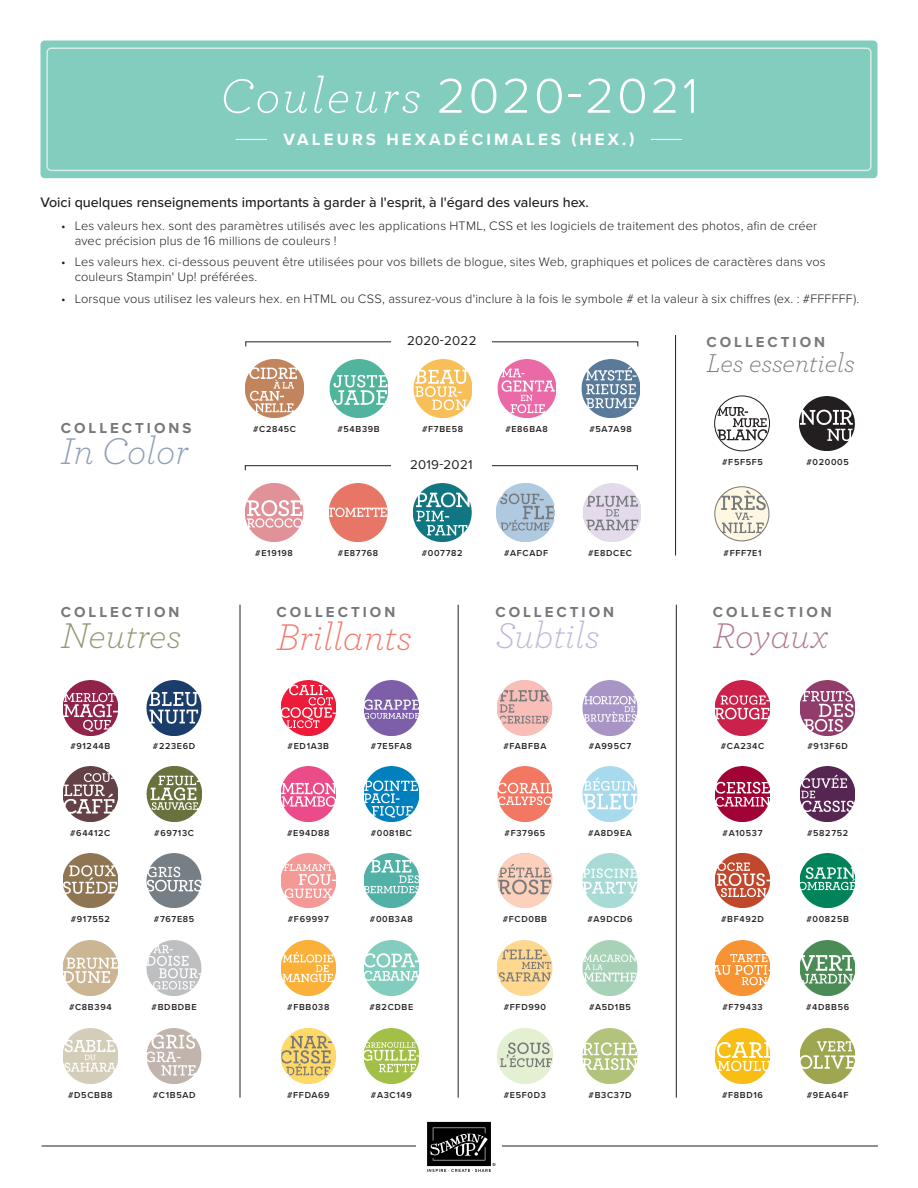
<style>
.page{position:relative;width:918px;height:1188px;background:#fff}
.page>*{position:absolute;margin:0;border:0;box-sizing:border-box;transform-origin:0 0}
.t1{font:300 50.7px "Proxima Nova";letter-spacing:.05em;color:#fff}
.t2{font:italic 300 39px "Archer";color:#f37a6c}
.t3{font:italic 300 39px "Archer";color:#8d9db3}
.t4{font:italic 300 37.5px "Archer";color:#c2b5d8}
.t5{font:italic 300 37.5px "Archer";color:#929670}
.t6{font:italic 300 37.5px "Archer";color:#ae7793}
.t7{font:italic 300 27px "Archer";color:#76787b}
.t8{font:700 16.95px "Proxima Nova";letter-spacing:.18em;color:#fff}
.t9{font:700 15px "Proxima Nova";letter-spacing:.2em;color:#76787b}
.t10{font:500 14.25px "Proxima Nova";color:#231f20}
.t11{font:13.2px "Proxima Nova";letter-spacing:.02em;color:#231f20}
.t12{font:300 12.75px/15px "Proxima Nova";letter-spacing:.01em;color:#231f20}
.t13{font:600 9px "Proxima Nova";letter-spacing:.075em;color:#231f20}
.s1{font-family:"Archer";font-style:italic}
</style>
<div class="page">
<hr style="left:42px;top:1146px;width:836px;height:1px;background:#231f20">
<div style="left:416px;top:1119px;width:86px;height:50px;background:#fff"></div>
<div style="left:41px;top:40px;width:837px;height:138px;background:#82cdbe;border-radius:4px"></div>
<div style="left:46px;top:48px;width:826px;height:123px;border:1px solid #d8ede8;border-radius:4px"></div>
<hr style="left:236px;top:139px;width:446px;height:1px;background:#fff">
<div style="left:267px;top:131px;width:384px;height:14px;background:#82cdbe"></div>
<svg style="left:427px;top:1122px;width:69px;height:50px"></svg>
<hr style="left:676px;top:605px;width:1px;height:493px;background:#231f20">
<hr style="left:458px;top:605px;width:1px;height:493px;background:#231f20">
<hr style="left:240px;top:605px;width:1px;height:493px;background:#231f20">
<img style="left:715px;top:1029px;width:55px;height:54px">
<img style="left:715px;top:941px;width:55px;height:54px">
<img style="left:715px;top:853px;width:55px;height:55px">
<img style="left:715px;top:767px;width:55px;height:54px">
<img style="left:715px;top:680px;width:55px;height:55px">
<img style="left:497px;top:941px;width:55px;height:54px">
<img style="left:498px;top:853px;width:54px;height:55px">
<img style="left:497px;top:680px;width:55px;height:55px">
<img style="left:583px;top:680px;width:54px;height:55px">
<img style="left:583px;top:767px;width:54px;height:54px">
<img style="left:583px;top:853px;width:54px;height:55px">
<img style="left:583px;top:941px;width:54px;height:54px">
<img style="left:583px;top:1029px;width:54px;height:54px">
<img style="left:498px;top:767px;width:54px;height:54px">
<img style="left:364px;top:680px;width:55px;height:55px">
<img style="left:364px;top:767px;width:55px;height:54px">
<img style="left:364px;top:853px;width:55px;height:55px">
<img style="left:364px;top:941px;width:55px;height:54px">
<img style="left:364px;top:1029px;width:55px;height:54px">
<img style="left:281px;top:1029px;width:55px;height:54px">
<img style="left:281px;top:941px;width:55px;height:54px">
<img style="left:281px;top:853px;width:55px;height:55px">
<img style="left:281px;top:767px;width:55px;height:54px">
<img style="left:281px;top:680px;width:55px;height:55px">
<img style="left:147px;top:680px;width:54px;height:55px">
<img style="left:147px;top:767px;width:54px;height:54px">
<img style="left:147px;top:853px;width:54px;height:55px">
<img style="left:147px;top:941px;width:54px;height:54px">
<img style="left:147px;top:1029px;width:54px;height:54px">
<img style="left:63px;top:1029px;width:55px;height:54px">
<img style="left:63px;top:941px;width:55px;height:54px">
<img style="left:63px;top:853px;width:55px;height:55px">
<img style="left:63px;top:767px;width:55px;height:54px">
<img style="left:63px;top:680px;width:55px;height:55px">
<img style="left:715px;top:487px;width:54px;height:54px">
<div style="left:715px;top:487px;width:54px;height:54px;border:1px solid #76787b;border-radius:50%"></div>
<img style="left:799px;top:396px;width:55px;height:55px">
<img style="left:715px;top:396px;width:54px;height:55px">
<div style="left:714px;top:396px;width:56px;height:55px;border:1px solid #231f20;border-radius:50%"></div>
<img style="left:246px;top:360px;width:58px;height:58px">
<img style="left:330px;top:360px;width:58px;height:58px">
<img style="left:414px;top:360px;width:58px;height:58px">
<img style="left:498px;top:360px;width:58px;height:58px">
<img style="left:582px;top:360px;width:58px;height:58px">
<div style="left:245px;top:465px;width:393px;height:6px;border:1px solid #231f20"></div>
<div style="left:391px;top:459px;width:101px;height:13px;background:#fff"></div>
<hr style="left:675px;top:335px;width:1px;height:221px;background:#231f20">
<img style="left:245px;top:484px;width:58px;height:58px">
<img style="left:329px;top:484px;width:58px;height:58px">
<img style="left:413px;top:484px;width:58px;height:58px">
<img style="left:496px;top:484px;width:59px;height:58px">
<img style="left:583px;top:484px;width:58px;height:58px">
<img style="left:498px;top:1029px;width:54px;height:54px">
<img style="left:800px;top:1029px;width:55px;height:54px">
<img style="left:800px;top:941px;width:55px;height:54px">
<img style="left:800px;top:853px;width:55px;height:55px">
<img style="left:800px;top:767px;width:55px;height:54px">
<img style="left:800px;top:680px;width:55px;height:55px">
<p class="t1" style="left:220px;top:58px;width:480px"><span class="s1">Couleurs</span> 2020-2021</p>
<p class="t8" style="left:284px;top:127px;width:352px">VALEURS HEXADÉCIMALES (HEX.)</p>
<p class="t10" style="left:40px;top:191px;width:550px">Voici quelques renseignements importants à garder à l'esprit, à l'égard des valeurs hex.</p>
<p class="t12" style="left:75px;top:217px;width:744px;text-indent:-14px">• Les valeurs hex. sont des paramètres utilisés avec les applications HTML, CSS et les logiciels de traitement des photos, afin de créer avec précision plus de 16 millions de couleurs !</p>
<p class="t12" style="left:75px;top:254px;width:753px;text-indent:-14px">• Les valeurs hex. ci-dessous peuvent être utilisées pour vos billets de blogue, sites Web, graphiques et polices de caractères dans vos couleurs Stampin' Up! préférées.</p>
<p class="t12" style="left:61px;top:291px;width:799px">• Lorsque vous utilisez les valeurs hex. en HTML ou CSS, assurez-vous d'inclure à la fois le symbole # et la valeur à six chiffres (ex. : #FFFFFF).</p>
<p class="t11" style="left:407px;top:331px;width:71px">2020-2022</p>
<p class="t9" style="left:706px;top:331px;width:120px">COLLECTION</p>
<p class="t7" style="left:706px;top:345px;width:150px">Les essentiels</p>
<p class="t9" style="left:61px;top:417px;width:132px">COLLECTIONS</p>
<p class="t3" style="left:61px;top:425px;width:129px">In Color</p>
<p class="t13" style="left:253px;top:422px;width:45px">#C2845C</p>
<p class="t13" style="left:337px;top:422px;width:44px">#54B39B</p>
<p class="t13" style="left:422px;top:422px;width:43px">#F7BE58</p>
<p class="t11" style="left:410px;top:455px;width:64px">2019-2021</p>
<p class="t13" style="left:505px;top:422px;width:44px">#E86BA8</p>
<p class="t13" style="left:589px;top:422px;width:44px">#5A7A98</p>
<p class="t13" style="left:722px;top:455px;width:42px">#F5F5F5</p>
<p class="t13" style="left:806px;top:455px;width:44px">#020005</p>
<p class="t13" style="left:255px;top:546px;width:39px">#E19198</p>
<p class="t13" style="left:338px;top:546px;width:42px">#E87768</p>
<p class="t13" style="left:422px;top:546px;width:42px">#007782</p>
<p class="t13" style="left:504px;top:546px;width:46px">#AFCADF</p>
<p class="t13" style="left:588px;top:546px;width:45px">#E8DCEC</p>
<p class="t13" style="left:724px;top:546px;width:40px">#FFF7E1</p>
<p class="t9" style="left:61px;top:601px;width:120px">COLLECTION</p>
<p class="t5" style="left:61px;top:610px;width:122px">Neutres</p>
<p class="t9" style="left:277px;top:601px;width:120px">COLLECTION</p>
<p class="t2" style="left:277px;top:610px;width:137px">Brillants</p>
<p class="t9" style="left:495px;top:601px;width:120px">COLLECTION</p>
<p class="t4" style="left:495px;top:610px;width:106px">Subtils</p>
<p class="t9" style="left:713px;top:601px;width:120px">COLLECTION</p>
<p class="t6" style="left:713px;top:610px;width:117px">Royaux</p>
<p class="t13" style="left:70px;top:740px;width:41px">#91244B</p>
<p class="t13" style="left:153px;top:740px;width:44px">#223E6D</p>
<p class="t13" style="left:288px;top:740px;width:43px">#ED1A3B</p>
<p class="t13" style="left:371px;top:740px;width:42px">#7E5FA8</p>
<p class="t13" style="left:503px;top:740px;width:45px">#FABFBA</p>
<p class="t13" style="left:589px;top:740px;width:44px">#A995C7</p>
<p class="t13" style="left:721px;top:740px;width:45px">#CA234C</p>
<p class="t13" style="left:807px;top:740px;width:42px">#913F6D</p>
<p class="t13" style="left:70px;top:826px;width:42px">#64412C</p>
<p class="t13" style="left:154px;top:826px;width:41px">#69713C</p>
<p class="t13" style="left:287px;top:826px;width:44px">#E94D88</p>
<p class="t13" style="left:371px;top:826px;width:43px">#0081BC</p>
<p class="t13" style="left:505px;top:826px;width:42px">#F37965</p>
<p class="t13" style="left:588px;top:826px;width:45px">#A8D9EA</p>
<p class="t13" style="left:723px;top:826px;width:41px">#A10537</p>
<p class="t13" style="left:807px;top:826px;width:43px">#582752</p>
<p class="t13" style="left:71px;top:912px;width:41px">#917552</p>
<p class="t13" style="left:154px;top:912px;width:42px">#767E85</p>
<p class="t13" style="left:288px;top:912px;width:42px">#F69997</p>
<p class="t13" style="left:370px;top:912px;width:44px">#00B3A8</p>
<p class="t13" style="left:503px;top:912px;width:46px">#FCD0BB</p>
<p class="t13" style="left:587px;top:912px;width:47px">#A9DCD6</p>
<p class="t13" style="left:721px;top:912px;width:44px">#BF492D</p>
<p class="t13" style="left:806px;top:912px;width:44px">#00825B</p>
<p class="t13" style="left:69px;top:1000px;width:44px">#C8B394</p>
<p class="t13" style="left:152px;top:1000px;width:46px">#BDBDBE</p>
<p class="t13" style="left:287px;top:1000px;width:44px">#FBB038</p>
<p class="t13" style="left:369px;top:1000px;width:45px">#82CDBE</p>
<p class="t13" style="left:504px;top:1000px;width:44px">#FFD990</p>
<p class="t13" style="left:589px;top:1000px;width:43px">#A5D1B5</p>
<p class="t13" style="left:722px;top:1000px;width:42px">#F79433</p>
<p class="t13" style="left:806px;top:1000px;width:45px">#4D8B56</p>
<p class="t13" style="left:68px;top:1088px;width:46px">#D5CBB8</p>
<p class="t13" style="left:153px;top:1088px;width:44px">#C1B5AD</p>
<p class="t13" style="left:287px;top:1088px;width:44px">#FFDA69</p>
<p class="t13" style="left:371px;top:1088px;width:42px">#A3C149</p>
<p class="t13" style="left:504px;top:1088px;width:44px">#E5F0D3</p>
<p class="t13" style="left:589px;top:1088px;width:44px">#B3C37D</p>
<p class="t13" style="left:722px;top:1088px;width:42px">#F8BD16</p>
<p class="t13" style="left:807px;top:1088px;width:43px">#9EA64F</p>
</div>
